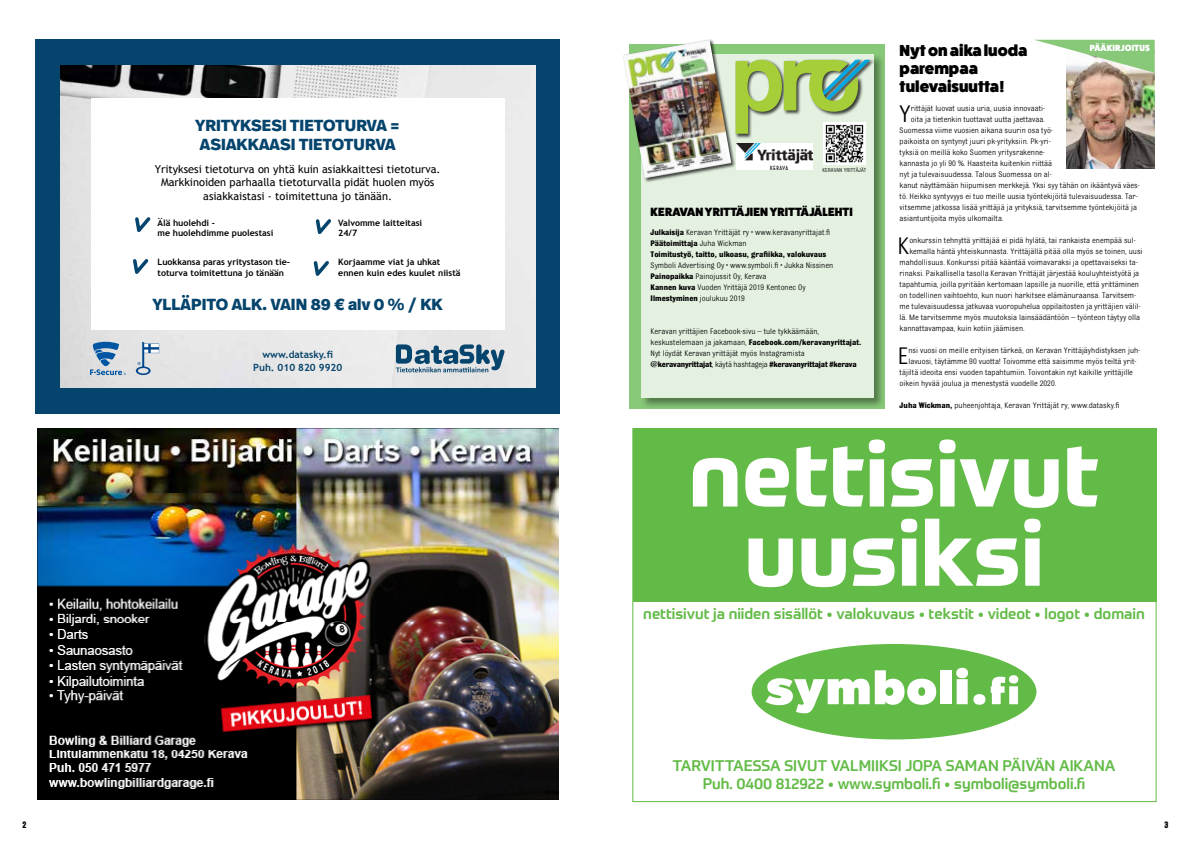
<style>
.page{position:relative;width:1191px;height:842px;background:#fff}
.page>*{position:absolute;margin:0;border:0;box-sizing:border-box;transform-origin:0 0}
.t1{font:700 90.2px/79.2px "Prometo";color:#fff;text-align:center}
.t2{font:25.3px "Bulldog Std";color:#000}
.t3{font:800 16px/19.2px "Real Head Pro";letter-spacing:.01em;color:#05446c}
.t4{font:800 16px/18px "Fat Frank";color:#000}
.t5{font:500 15px/18px "Prometo";color:#62bb46;text-align:center}
.t6{font:800 12px "Fat Frank";letter-spacing:.01em;color:#000}
.t7{font:11px/13.2px "Trebuchet MS";color:#000;text-align:center}
.t8{font:700 10px/12.9px "Trebuchet MS";color:#05446c;text-align:center}
.t9{font:10px "Anzeigen Gro";color:#000}
.t10{font:800 9px "Fat Frank";letter-spacing:.01em;color:#fff}
.t11{font:700 8.8px/10.6px "Trebuchet MS";color:#000}
.t12{font:8.5px/11px "Bulldog Std";color:#000}
.t13{font:700 8.5px/11px "Bulldog Std";color:#000}
.t14{font:6px "Bulldog Std";color:#000}
.s1{font-weight:400}
.s2{font-weight:700}
</style>
<div class="page">
<img style="left:1066px;top:73px;width:88px;height:96px">
<svg style="left:1035px;top:40px;width:119px;height:33px"></svg>
<div style="left:630px;top:44px;width:255px;height:365px;background:#87c879"></div>
<div style="left:641px;top:54px;width:244px;height:355px;background:#000;opacity:.4"></div>
<div style="left:641px;top:54px;width:232px;height:343px;background:#e4f1e0"></div>
<div style="left:735px;top:59px;width:139px;height:80px;background:#000;opacity:.75"></div>
<svg style="left:736px;top:60px;width:134px;height:74px"></svg>
<img style="left:736px;top:144px;width:76px;height:25px">
<div style="left:622px;top:39px;width:114px;height:144px;background:#000;opacity:.75"></div>
<img style="left:623px;top:40px;width:108px;height:138px">
<img style="left:823px;top:122px;width:42px;height:42px">
<div style="left:35px;top:40px;width:525px;height:374px;background:#05446c"></div>
<img style="left:60px;top:66px;width:475px;height:322px">
<div style="left:91px;top:98px;width:413px;height:232px;background:#fff"></div>
<svg style="left:396px;top:344px;width:108px;height:28px"></svg>
<svg style="left:135px;top:217px;width:16px;height:16px"></svg>
<svg style="left:133px;top:259px;width:16px;height:15px"></svg>
<svg style="left:315px;top:219px;width:16px;height:16px"></svg>
<svg style="left:313px;top:261px;width:16px;height:15px"></svg>
<svg style="left:90px;top:341px;width:36px;height:34px"></svg>
<svg style="left:136px;top:342px;width:23px;height:33px"></svg>
<img style="left:37px;top:428px;width:521px;height:372px">
<div style="left:632px;top:429px;width:524px;height:173px;background:#62bb46"></div>
<div style="left:751px;top:644px;width:285px;height:95px;background:#62bb46;border-radius:50%"></div>
<svg style="left:765px;top:670px;width:171px;height:43px"></svg>
<div style="left:940px;top:670px;width:11px;height:34px;background:#fff"></div>
<svg style="left:956px;top:668px;width:12px;height:36px"></svg>
<div style="left:973px;top:694px;width:12px;height:11px;background:#fff;border-radius:50%"></div>
<svg style="left:990px;top:675px;width:28px;height:29px"></svg>
<h3 class="t3" style="left:196px;top:115px;width:206px">YRITYKSESI TIETOTURVA =<br>ASIAKKAASI TIETOTURVA</h3>
<p class="t7" style="left:155px;top:163px;width:287px">Yrityksesi tietoturva on yhtä kuin asiakkaittesi tietoturva.<br>Markkinoiden parhaalla tietoturvalla pidät huolen myös asiakkaistasi - toimitettuna jo tänään.</p>
<p class="t11" style="left:157px;top:217px;width:117px">Älä huolehdi -<br>me huolehdimme puolestasi</p>
<p class="t11" style="left:157px;top:257px;width:134px">Luokkansa paras yritystason tie&shy;toturva toimitettuna jo tänään</p>
<p class="t11" style="left:338px;top:217px;width:85px">Valvomme laitteitasi<br>24/7</p>
<p class="t11" style="left:338px;top:257px;width:124px">Korjaamme viat ja uhkat ennen kuin edes kuulet niistä</p>
<h3 class="t3" style="left:153px;top:294px;width:291px">YLLÄPITO ALK. VAIN 89 € alv 0 % / KK</h3>
<p class="t8" style="left:253px;top:348px;width:91px">www.datasky.fi<br>Puh. 010 820 9920</p>
<p class="t14" style="left:822px;top:167px;width:45px">KERAVAN YRITTÄJÄT</p>
<h3 class="t6" style="left:650px;top:205px;width:204px">KERAVAN YRITTÄJIEN YRITTÄJÄLEHTI</h3>
<p class="t13" style="left:650px;top:227px;width:181px">Julkaisija <span class="s1">Keravan Yrittäjät ry • www.keravanyrittajat.fi<br></span>Päätoimittaja <span class="s1">Juha Wickman<br></span>Toimitustyö, taitto, ulkoasu, grafiikka, valokuvaus</p>
<p class="t12" style="left:650px;top:260px;width:184px">Symboli Advertising Oy • www.symboli.fi • Jukka Nissinen <span class="s2">Painopaikka</span> Painojussit Oy, Kerava<br><span class="s2">Kannen kuva</span> Vuoden Yrittäjä 2019 Kentonec Oy <span class="s2">Ilmestyminen</span> joulukuu 2019</p>
<p class="t12" style="left:650px;top:326px;width:212px">Keravan yrittäjien Facebook-sivu – tule tykkäämään, keskustelemaan ja jakamaan, <span class="s2">Facebook.com/keravanyrittajat.<br></span>Nyt löydät Keravan yrittäjät myös Instagramista <span class="s2">@keravanyrittajat</span>, käytä hashtageja <span class="s2">#keravanyrittajat #kerava</span></p>
<h3 class="t4" style="left:899px;top:41px;width:129px">Nyt on aika luoda</h3>
<p class="t10" style="left:1089px;top:43px;width:62px">PÄÄKIRJOITUS</p>
<h3 class="t4" style="left:899px;top:59px;width:107px">parempaa tulevaisuutta!</h3>
<h2 class="t2" style="left:899px;top:101px;width:13px">Y</h2>
<p class="t12" style="left:911px;top:103px;width:136px">rittäjät luovat uusia uria, uusia innovaati-</p>
<p class="t12" style="left:911px;top:114px;width:135px">oita ja tietenkin tuottavat uutta jaettavaa.</p>
<p class="t12" style="left:899px;top:125px;width:155px">Suomessa viime vuosien aikana suurin osa työ-</p>
<p class="t12" style="left:899px;top:136px;width:153px">paikoista on syntynyt juuri pk-yrityksiin. Pk-yri-</p>
<p class="t12" style="left:899px;top:147px;width:147px">tyksiä on meillä koko Suomen yritysrakenne-</p>
<p class="t12" style="left:899px;top:158px;width:154px">kannasta jo yli 90 %. Haasteita kuitenkin riittää</p>
<p class="t12" style="left:899px;top:169px;width:153px">nyt ja tulevaisuudessa. Talous Suomessa on al-</p>
<p class="t12" style="left:899px;top:180px;width:242px">kanut näyttämään hiipumisen merkkejä. Yksi syy tähän on ikääntyvä väes-</p>
<p class="t12" style="left:899px;top:191px;width:239px">tö. Heikko syntyvyys ei tuo meille uusia työntekijöitä tulevaisuudessa. Tar-</p>
<p class="t12" style="left:899px;top:202px;width:239px">vitsemme jatkossa lisää yrittäjiä ja yrityksiä, tarvitsemme työntekijöitä ja</p>
<p class="t12" style="left:899px;top:213px;width:105px">asiantuntijoita myös ulkomailta.</p>
<h2 class="t2" style="left:897px;top:233px;width:13px">K</h2>
<p class="t12" style="left:909px;top:235px;width:228px">onkurssin tehnyttä yrittäjää ei pidä hylätä, tai rankaista enempää sul-</p>
<p class="t12" style="left:909px;top:246px;width:235px">kemalla häntä yhteiskunnasta. Yrittäjällä pitää olla myös se toinen, uusi</p>
<p class="t12" style="left:899px;top:257px;width:240px">mahdollisuus. Konkurssi pitää kääntää voimavaraksi ja opettavaiseksi ta-</p>
<p class="t12" style="left:899px;top:268px;width:241px">rinaksi. Paikallisella tasolla Keravan Yrittäjät järjestää kouluyhteistyötä ja</p>
<p class="t12" style="left:899px;top:279px;width:241px">tapahtumia, joilla pyritään kertomaan lapsille ja nuorille, että yrittäminen</p>
<p class="t12" style="left:899px;top:290px;width:238px">on todellinen vaihtoehto, kun nuori harkitsee elämänuraansa. Tarvitsem-</p>
<p class="t12" style="left:899px;top:301px;width:242px">me tulevaisuudessa jatkuvaa vuoropuhelua oppilaitosten ja yrittäjien välil-</p>
<p class="t12" style="left:899px;top:312px;width:242px">lä. Me tarvitsemme myös muutoksia lainsäädäntöön – työnteon täytyy olla</p>
<p class="t12" style="left:899px;top:323px;width:127px">kannattavampaa, kuin kotiin jäämisen.</p>
<h2 class="t2" style="left:897px;top:343px;width:12px">E</h2>
<p class="t12" style="left:908px;top:345px;width:233px">nsi vuosi on meille erityisen tärkeä, on Keravan Yrittäjäyhdistyksen juh-</p>
<p class="t12" style="left:908px;top:356px;width:229px">lavuosi, täytämme 90 vuotta! Toivomme että saisimme myös teiltä yrit-</p>
<p class="t12" style="left:899px;top:367px;width:235px">täjiltä ideoita ensi vuoden tapahtumiin. Toivontakin nyt kaikille yrittäjille</p>
<p class="t12" style="left:899px;top:378px;width:158px">oikein hyvää joulua ja menestystä vuodelle 2020.</p>
<p class="t12" style="left:899px;top:400px;width:222px"><span class="s2">Juha Wickman,</span> puheenjohtaja, Keravan Yrittäjät ry, www.datasky.fi</p>
<h1 class="t1" style="left:688px;top:434px;width:412px">nettisivut uusiksi</h1>
<h3 class="t5" style="left:643px;top:605px;width:503px">nettisivut ja niiden sisällöt • valokuvaus • tekstit • videot • logot • domain</h3>
<h3 class="t5" style="left:672px;top:757px;width:444px">TARVITTAESSA SIVUT VALMIIKSI JOPA SAMAN PÄIVÄN AIKANA<br>Puh. 0400 812922 • www.symboli.fi • symboli@symboli.fi</h3>
<p class="t9" style="left:22px;top:819px;width:5px">2</p>
<p class="t9" style="left:1164px;top:819px;width:5px">3</p>
</div>
